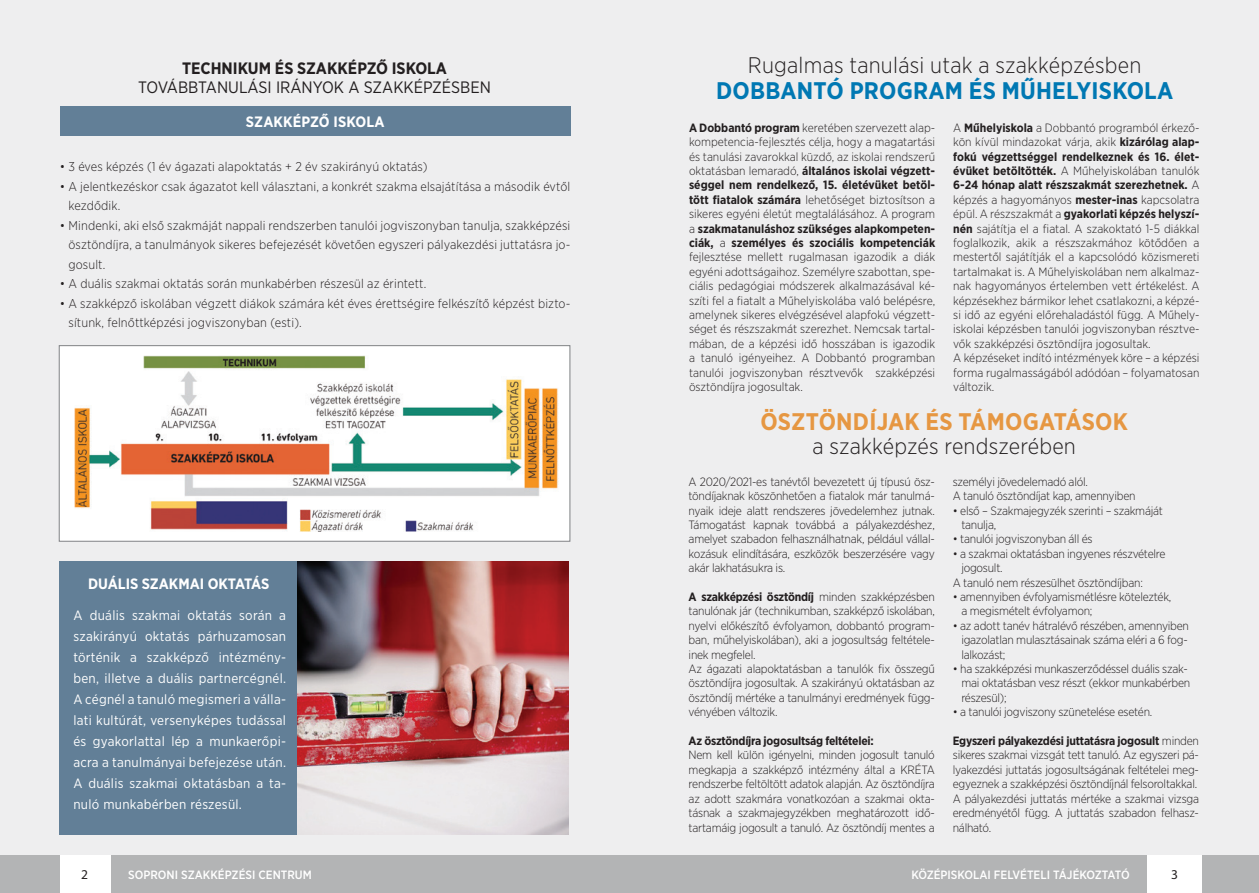
<style>
.page{position:relative;width:1259px;height:893px;background:#fff}
.page>*{position:absolute;margin:0;border:0;box-sizing:border-box;transform-origin:0 0}
.alcím{font:700 24px "Gotham Narrow";letter-spacing:.01em;color:#0078b3}
.alcím-2{font:700 24px "Gotham Narrow";letter-spacing:.01em;color:#e69742}
.alcím-3{font:300 22.5px "Gotham Narrow";letter-spacing:.01em;color:#231f20}
.t1{font:16.5px "Gotham Narrow";color:#231f20}
.t2{font:700 16.5px "Gotham Narrow";color:#231f20}
.Alapbekezdés{font:700 15px "Gotham Narrow";color:#fff}
.Alapbekezdés-2{font:13.5px/21px "Gotham Narrow";letter-spacing:.02em;color:#fff;text-align:justify}
.Annotation_text{font:13.5px "Myriad Pro";color:#231f20}
.Alapbekezdés-3{font:300 12.75px/19.5px "Gotham Narrow";letter-spacing:.01em;color:#231f20}
.Alapbekezdés-4{font:300 12px/14.4px "Gotham Narrow";letter-spacing:-.02em;color:#231f20;text-align:justify}
.t3{font:500 12px "Gotham Narrow";color:#fff}
.Alapbekezdés-5{font:700 12px "Gotham Narrow";letter-spacing:-.02em;color:#231f20}
.s1{font-weight:700}
</style>
<div class="page">
<div style="left:0;top:854px;width:60px;height:39px;background:#b3b4b5"></div>
<div style="left:111px;top:855px;width:518px;height:38px;background:#b3b4b5"></div>
<div style="left:629px;top:854px;width:517px;height:39px;background:#b3b4b5"></div>
<div style="left:1202px;top:855px;width:57px;height:38px;background:#b3b4b5"></div>
<div style="left:0;top:0;width:1259px;height:854px;background:#eeeeef"></div>
<div style="left:60px;top:106px;width:510px;height:30px;background:#627f97"></div>
<div style="left:59px;top:345px;width:511px;height:197px;background:#fff;border:1px solid #808285"></div>
<img style="left:74px;top:355px;width:485px;height:176px">
<div style="left:60px;top:561px;width:508px;height:273px;background:#627f97"></div>
<img style="left:298px;top:561px;width:270px;height:273px">
<p class="t2" style="left:182px;top:57px;width:266px">TECHNIKUM ÉS SZAKKÉPZŐ ISKOLA</p>
<p class="t1" style="left:138px;top:77px;width:354px">TOVÁBBTANULÁSI IRÁNYOK A SZAKKÉPZÉSBEN</p>
<p class="Alapbekezdés" style="left:246px;top:112px;width:140px">SZAKKÉPZŐ ISKOLA</p>
<p class="Alapbekezdés-3" style="left:60px;top:156px;width:369px">• 3 éves képzés (1 év ágazati alapoktatás + 2 év szakirányú oktatás)</p>
<p class="Alapbekezdés-3" style="left:68px;top:176px;width:503px;text-indent:-9px">• A jelentkezéskor csak ágazatot kell választani, a konkrét szakma elsajátítása a második évtől kezdődik.</p>
<p class="Alapbekezdés-3" style="left:68px;top:215px;width:503px;text-align:justify;text-indent:-9px">• Mindenki, aki első szakmáját nappali rendszerben tanulói jogviszonyban tanulja, szakképzési ösztöndíjra, a tanulmányok sikeres befejezését követően egyszeri pályakezdési juttatásra jo&shy;gosult.</p>
<p class="Alapbekezdés-3" style="left:60px;top:273px;width:368px">• A duális szakmai oktatás során munkabérben részesül az érintett.</p>
<p class="Alapbekezdés-3" style="left:68px;top:293px;width:503px;text-indent:-9px">• A szakképző iskolában végzett diákok számára két éves érettségire felkészítő képzést bizto&shy;sítunk, felnőttképzési jogviszonyban (esti).</p>
<p class="Alapbekezdés" style="left:88px;top:574px;width:183px">DUÁLIS SZAKMAI OKTATÁS</p>
<p class="Alapbekezdés-2" style="left:73px;top:604px;width:214px">A duális szakmai oktatás során a szakirányú oktatás párhuzamosan történik a szakképző intézmény&shy;ben, illetve a duális partnercégnél.<br>A cégnél a tanuló megismeri a válla&shy;lati kultúrát, versenyképes tudással és gyakorlattal lép a munkaerőpi&shy;acra a tanulmányai befejezése után.<br>A duális szakmai oktatásban a ta&shy;nuló munkabérben részesül.</p>
<p class="alcím-3" style="left:748px;top:51px;width:395px">Rugalmas tanulási utak a szakképzésben</p>
<p class="alcím" style="left:716px;top:75px;width:459px">DOBBANTÓ PROGRAM ÉS MŰHELYISKOLA</p>
<p class="Alapbekezdés-4" style="left:689px;top:120px;width:248px"><span class="s1">A Dobbantó program</span> keretében szervezett alap&shy;kompetencia-fejlesztés célja, hogy a magatartási és tanulási zavarokkal küzdő, az iskolai rendszerű oktatásban lemaradó, <span class="s1">általános iskolai végzett&shy;séggel nem rendelkező, 15. életévüket betöl&shy;tött fiatalok számára</span> lehetőséget biztosítson a sikeres egyéni életút megtalálásához. A program a <span class="s1">szakmatanuláshoz szükséges alapkompeten&shy;ciák,</span> a <span class="s1">személyes és szociális kompetenciák </span>fejlesztése mellett rugalmasan igazodik a diák egyéni adottságaihoz. Személyre szabottan, spe&shy;ciális pedagógiai módszerek alkalmazásával ké&shy;szíti fel a fiatalt a Műhelyiskolába való belépésre, amelynek sikeres elvégzésével alapfokú végzett&shy;séget és részszakmát szerezhet. Nemcsak tartal&shy;mában, de a képzési idő hosszában is igazodik a tanuló igényeihez. A Dobbantó programban tanulói jogviszonyban résztvevők szakképzési ösztöndíjra jogosultak.</p>
<p class="Alapbekezdés-4" style="left:953px;top:120px;width:248px">A <span class="s1">Műhelyiskola</span> a Dobbantó programból érkező&shy;kön kívül mindazokat várja, akik <span class="s1">kizárólag alap&shy;fokú végzettséggel rendelkeznek és 16. élet&shy;évüket betöltötték.</span> A Műhelyiskolában tanulók <span class="s1">6-24 hónap alatt részszakmát szerezhetnek.</span> A képzés a hagyományos <span class="s1">mester-inas</span> kapcsolatra épül. A részszakmát a <span class="s1">gyakorlati képzés helyszí&shy;nén</span> sajátítja el a fiatal. A szakoktató 1-5 diákkal foglalkozik, akik a részszakmához kötődően a mestertől sajátítják el a kapcsolódó közismereti tartalmakat is. A Műhelyiskolában nem alkalmaz&shy;nak hagyományos értelemben vett értékelést. A képzésekhez bármikor lehet csatlakozni, a képzé&shy;si idő az egyéni előrehaladástól függ. A Műhely&shy;iskolai képzésben tanulói jogviszonyban résztve&shy;vők szakképzési ösztöndíjra jogosultak.</p>
<p class="Alapbekezdés-4" style="left:953px;top:350px;width:248px">A képzéseket indító intézmények köre – a képzési forma rugalmasságából adódóan – folyamatosan változik.</p>
<p class="alcím-2" style="left:760px;top:406px;width:369px">ÖSZTÖNDÍJAK ÉS TÁMOGATÁSOK</p>
<p class="alcím-3" style="left:812px;top:433px;width:265px">a szakképzés rendszerében</p>
<p class="Alapbekezdés-4" style="left:688px;top:474px;width:248px">A 2020/2021-es tanévtől bevezetett új típusú ösz&shy;töndíjaknak köszönhetően a fiatalok már tanulmá&shy;nyaik ideje alatt rendszeres jövedelemhez jutnak.<br>Támogatást kapnak továbbá a pályakezdéshez, amelyet szabadon felhasználhatnak, például vállal&shy;kozásuk elindítására, eszközök beszerzésére vagy akár lakhatásukra is.</p>
<p class="Alapbekezdés-4" style="left:688px;top:589px;width:248px"><span class="s1">A szakképzési ösztöndíj</span> minden szakképzésben tanulónak jár (technikumban, szakképző iskolában, nyelvi előkészítő évfolyamon, dobbantó program&shy;ban, műhelyiskolában), aki a jogosultság feltétele&shy;inek megfelel.</p>
<p class="Alapbekezdés-4" style="left:688px;top:661px;width:248px">Az ágazati alapoktatásban a tanulók fix összegű ösztöndíjra jogosultak. A szakirányú oktatásban az ösztöndíj mértéke a tanulmányi eredmények függ&shy;vényében változik.</p>
<p class="Alapbekezdés-5" style="left:688px;top:733px;width:187px">Az ösztöndíjra jogosultság feltételei:</p>
<p class="Alapbekezdés-4" style="left:688px;top:748px;width:248px">Nem kell külön igényelni, minden jogosult tanuló megkapja a szakképző intézmény által a KRÉTA rendszerbe feltöltött adatok alapján. Az ösztöndíjra az adott szakmára vonatkozóan a szakmai okta&shy;tásnak a szakmajegyzékben meghatározott idő&shy;tartamáig jogosult a tanuló. Az ösztöndíj mentes a</p>
<p class="Alapbekezdés-4" style="left:953px;top:474px;width:137px">személyi jövedelemadó alól.</p>
<p class="Alapbekezdés-4" style="left:953px;top:489px;width:184px">A tanuló ösztöndíjat kap, amennyiben</p>
<p class="Alapbekezdés-4" style="left:961px;top:503px;width:203px;text-indent:-9px">• első – Szakmajegyzék szerinti – szakmáját tanulja,</p>
<p class="Alapbekezdés-4" style="left:953px;top:532px;width:141px">• tanulói jogviszonyban áll és</p>
<p class="Alapbekezdés-4" style="left:961px;top:546px;width:206px;text-indent:-9px">• a szakmai oktatásban ingyenes részvételre jogosult.</p>
<p class="Alapbekezdés-4" style="left:953px;top:575px;width:192px">A tanuló nem részesülhet ösztöndíjban:</p>
<p class="Alapbekezdés-4" style="left:961px;top:589px;width:212px;text-indent:-9px">• amennyiben évfolyamismétlésre kötelezték, a megismételt évfolyamon;</p>
<p class="Alapbekezdés-4" style="left:961px;top:618px;width:229px;text-indent:-9px">• az adott tanév hátralévő részében, amennyiben igazolatlan mulasztásainak száma eléri a 6 fog&shy;lalkozást;</p>
<p class="Alapbekezdés-4" style="left:961px;top:661px;width:230px;text-align:left;text-indent:-9px">• ha szakképzési munkaszerződéssel duális szak&shy;mai oktatásban vesz részt (ekkor munkabérben részesül);</p>
<p class="Alapbekezdés-4" style="left:953px;top:705px;width:201px">• a tanulói jogviszony szünetelése esetén.</p>
<p class="Alapbekezdés-4" style="left:953px;top:733px;width:248px"><span class="s1">Egyszeri pályakezdési juttatásra jogosult</span> minden sikeres szakmai vizsgát tett tanuló. Az egyszeri pá&shy;lyakezdési juttatás jogosultságának feltételei meg&shy;egyeznek a szakképzési ösztöndíjnál felsoroltakkal.</p>
<p class="Alapbekezdés-4" style="left:953px;top:791px;width:248px">A pályakezdési juttatás mértéke a szakmai vizsga eredményétől függ. A juttatás szabadon felhasz&shy;nálható.</p>
<p class="Annotation_text" style="left:81px;top:866px;width:8px">2</p>
<p class="t3" style="left:128px;top:867px;width:185px">SOPRONI SZAKKÉPZÉSI CENTRUM</p>
<p class="t3" style="left:911px;top:867px;width:220px">KÖZÉPISKOLAI FELVÉTELI TÁJÉKOZTATÓ</p>
<p class="Annotation_text" style="left:1171px;top:866px;width:8px">3</p>
</div>
